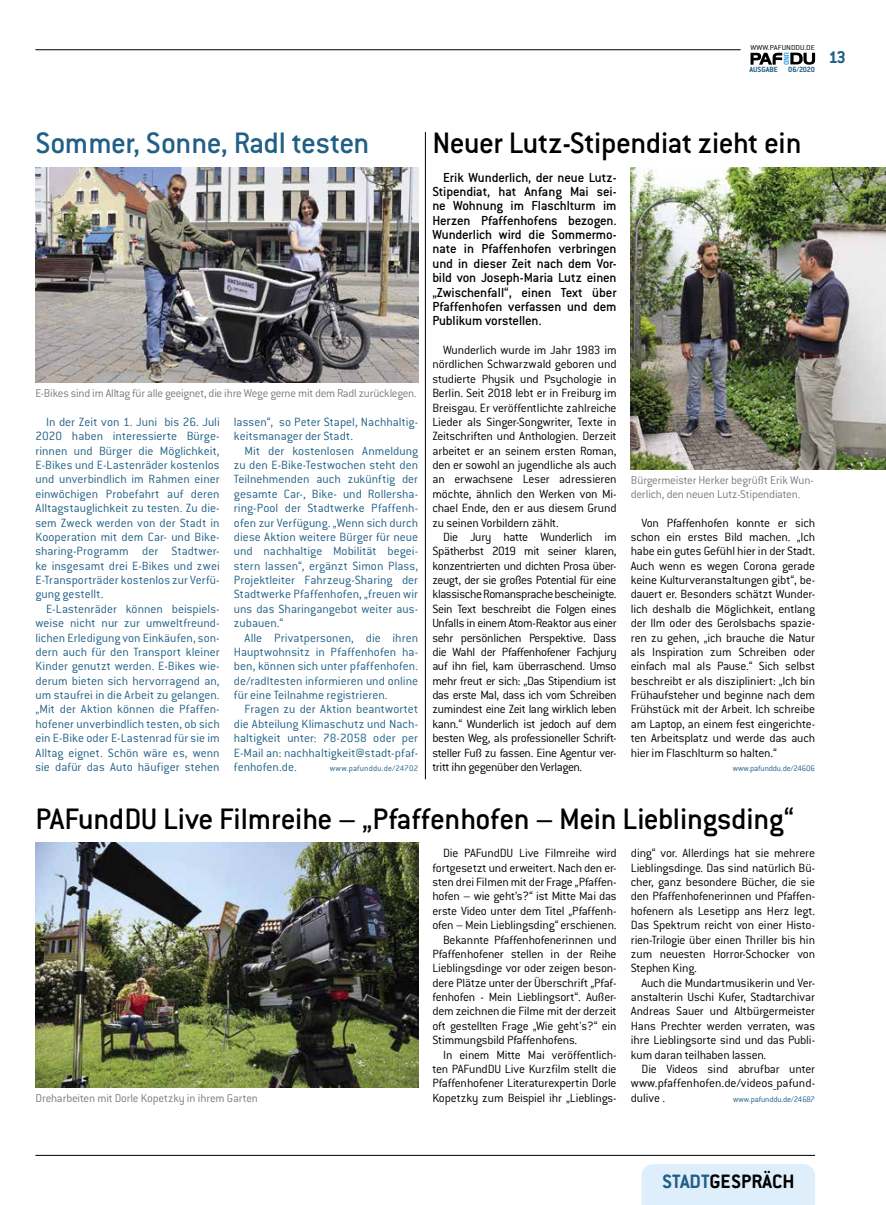
<style>
.page{position:relative;width:886px;height:1205px;background:#fff}
.page>*{position:absolute;margin:0;border:0;box-sizing:border-box;transform-origin:0 0}
.t1{font:500 32.5px "Conduit ITC Std";letter-spacing:-.015em;color:#000}
.t2{font:500 32.5px "Conduit ITC Std";letter-spacing:-.015em;color:#216086}
.t3{font:700 21.25px "Conduit ITC Std";color:#000}
.t4{font:700 18.75px "Conduit ITC Std";color:#216086}
.t5{font:500 14.38px/14.4px "Conduit ITC Std";letter-spacing:-.01em;color:#000;text-align:justify}
.t6{font:300 13.12px/14.4px "Conduit ITC Std";letter-spacing:-.015em;color:#000;text-align:justify}
.t7{font:300 13.12px/14.4px "Conduit ITC Std";color:#216086;text-align:justify}
.t8{font:300 12.5px/14.4px "Conduit ITC Std";letter-spacing:-.015em;color:#7c7c7c}
.t9{font:300 8.75px "Conduit ITC Std";color:#216086}
.t10{font:300 8.75px "Conduit ITC Std";letter-spacing:.02em;color:#216086}
.t11{font:700 8.25px "Conduit ITC Std";letter-spacing:-.005em;color:#216086}
.t12{font:300 7.88px "Conduit ITC Std";letter-spacing:.01em;color:#000;scale:1.1 1}
.s1{color:#216086}
</style>
<div class="page">
<hr style="left:35px;top:1155px;width:780px;height:1px;background:#000">
<hr style="left:35px;top:50px;width:706px;height:1px;background:#000">
<div style="left:641px;top:1164px;width:174px;height:41px;background:#dfeefb"></div>
<svg style="left:750px;top:53px;width:65px;height:12px"></svg>
<img style="left:35px;top:167px;width:383px;height:216px">
<img style="left:631px;top:167px;width:255px;height:302px">
<hr style="left:425px;top:132px;width:1px;height:647px;background:#000">
<img style="left:35px;top:843px;width:383px;height:244px">
<p class="t12" style="left:750px;top:42px;width:60px">WWW.PAFUNDDU.DE</p>
<p class="t11" style="left:749px;top:65px;width:30px">AUSGABE</p>
<p class="t11" style="left:788px;top:65px;width:29px">06/2020</p>
<h3 class="t4" style="left:828px;top:46px;width:19px">13</h3>
<h1 class="t2" style="left:35px;top:123px;width:336px">Sommer, Sonne, Radl testen</h1>
<p class="t8" style="left:35px;top:386px;width:383px">E-Bikes sind im Alltag für alle geeignet, die ihre Wege gerne mit dem Radl zurücklegen.</p>
<p class="t7" style="left:35px;top:414px;width:186px;text-indent:11px">In der Zeit von 1. Juni bis 26. Juli 2020 haben interessierte Bürge&shy;rinnen und Bürger die Möglichkeit, E-Bikes und E-Lastenräder kostenlos und unverbindlich im Rahmen einer einwöchigen Probefahrt auf deren Alltagstauglichkeit zu testen. Zu die&shy;sem Zweck werden von der Stadt in Kooperation mit dem Car- und Bike&shy;sharing-Programm der Stadtwer&shy;ke insgesamt drei E-Bikes und zwei E-Transporträder kostenlos zur Verfü&shy;gung gestellt.</p>
<p class="t7" style="left:35px;top:601px;width:186px;text-indent:11px">E-Lastenräder können beispiels&shy;weise nicht nur zur umweltfreund&shy;lichen Erledigung von Einkäufen, son&shy;dern auch für den Transport kleiner Kinder genutzt werden. E-Bikes wie&shy;derum bieten sich hervorragend an, um staufrei in die Arbeit zu gelangen. „Mit der Aktion können die Pfaffen&shy;hofener unverbindlich testen, ob sich ein E-Bike oder E-Lastenrad für sie im Alltag eignet. Schön wäre es, wenn sie dafür das Auto häufiger stehen</p>
<p class="t7" style="left:234px;top:414px;width:186px">lassen“, so Peter Stapel, Nachhaltig&shy;keitsmanager der Stadt.</p>
<p class="t7" style="left:234px;top:443px;width:186px;text-indent:11px">Mit der kostenlosen Anmeldung zu den E-Bike-Testwochen steht den Teilnehmenden auch zukünftig der gesamte Car-, Bike- und Rollersha&shy;ring-Pool der Stadtwerke Pfaffenh&shy;ofen zur Verfügung. „Wenn sich durch diese Aktion weitere Bürger für neue und nachhaltige Mobilität begei&shy;stern lassen“, ergänzt Simon Plass, Projektleiter Fahrzeug-Sharing der Stadtwerke Pfaffenhofen, „freuen wir uns das Sharingangebot weiter aus&shy;zubauen.“</p>
<p class="t7" style="left:234px;top:630px;width:186px;text-indent:11px">Alle Privatpersonen, die ihren Hauptwohnsitz in Pfaffenhofen ha&shy;ben, können sich unter pfaffenhofen. de/radltesten informieren und online für eine Teilnahme registrieren.</p>
<p class="t7" style="left:234px;top:702px;width:186px;text-indent:11px">Fragen zu der Aktion beantwortet die Abteilung Klimaschutz und Nach&shy;haltigkeit unter: 78-2058 oder per E-Mail an: nachhaltigkeit@stadt-pfaf&shy;fenhofen.de.</p>
<p class="t10" style="left:330px;top:763px;width:90px">www.pafunddu.de/24702</p>
<h1 class="t1" style="left:432px;top:123px;width:371px">Neuer Lutz-Stipendiat zieht ein</h1>
<p class="t5" style="left:432px;top:169px;width:186px;text-indent:11px">Erik Wunderlich, der neue Lutz-Stipendiat, hat Anfang Mai sei&shy;ne Wohnung im Flaschlturm im Herzen Pfaffenhofens bezogen.<br>Wunderlich wird die Sommermo&shy;nate in Pfaffenhofen verbringen und in dieser Zeit nach dem Vor&shy;bild von Joseph-Maria Lutz einen „Zwischenfall“, einen Text über Pfaffenhofen verfassen und dem Publikum vorstellen.</p>
<p class="t6" style="left:432px;top:342px;width:186px;text-indent:11px">Wunderlich wurde im Jahr 1983 im nördlichen Schwarzwald geboren und studierte Physik und Psychologie in Berlin. Seit 2018 lebt er in Freiburg im Breisgau. Er veröffentlichte zahlreiche Lieder als Singer-Songwriter, Texte in Zeitschriften und Anthologien. Derzeit arbeitet er an seinem ersten Roman, den er sowohl an jugendliche als auch an erwachsene Leser adressieren möchte, ähnlich den Werken von Mi&shy;chael Ende, den er aus diesem Grund zu seinen Vorbildern zählt.</p>
<p class="t6" style="left:432px;top:529px;width:186px;text-indent:11px">Die Jury hatte Wunderlich im Spätherbst 2019 mit seiner klaren, konzentrierten und dichten Prosa über&shy;zeugt, der sie großes Potential für eine klassische Romansprache bescheinigte.<br>Sein Text beschreibt die Folgen eines Unfalls in einem Atom-Reaktor aus einer sehr persönlichen Perspektive. Dass die Wahl der Pfaffenhofener Fachjury auf ihn fiel, kam überraschend. Umso mehr freut er sich: „Das Stipendium ist das erste Mal, dass ich vom Schreiben zumindest eine Zeit lang wirklich leben kann.“ Wunderlich ist jedoch auf dem besten Weg, als professioneller Schrift&shy;steller Fuß zu fassen. Eine Agentur ver&shy;tritt ihn gegenüber den Verlagen.</p>
<p class="t8" style="left:631px;top:472px;width:184px">Bürgermeister Herker begrüßt Erik Wun&shy;derlich, den neuen Lutz-Stipendiaten.</p>
<p class="t6" style="left:631px;top:515px;width:186px;text-indent:11px">Von Pfaffenhofen konnte er sich schon ein erstes Bild machen. „Ich habe ein gutes Gefühl hier in der Stadt.<br>Auch wenn es wegen Corona gerade keine Kulturveranstaltungen gibt“, be&shy;dauert er. Besonders schätzt Wunder&shy;lich deshalb die Möglichkeit, entlang der Ilm oder des Gerolsbachs spazie&shy;ren zu gehen, „ich brauche die Natur als Inspiration zum Schreiben oder einfach mal als Pause.“ Sich selbst beschreibt er als diszipliniert: „Ich bin Frühaufsteher und beginne nach dem Frühstück mit der Arbeit. Ich schreibe am Laptop, an einem fest eingerichte&shy;ten Arbeitsplatz und werde das auch hier im Flaschlturm so halten.“</p>
<p class="t9" style="left:733px;top:763px;width:84px">www.pafunddu.de/24606</p>
<h1 class="t1" style="left:35px;top:799px;width:760px">PAFundDU Live Filmreihe – „Pfaffenhofen – Mein Lieblingsding“</h1>
<p class="t6" style="left:443px;top:845px;width:175px">Die PAFundDU Live Filmreihe wird</p>
<p class="t6" style="left:432px;top:860px;width:186px">fortgesetzt und erweitert. Nach den er-</p>
<p class="t6" style="left:432px;top:874px;width:186px">sten drei Filmen mit der Frage „Pfaffen-</p>
<p class="t6" style="left:432px;top:889px;width:186px">hofen – wie geht’s?“ ist Mitte Mai das</p>
<p class="t6" style="left:432px;top:903px;width:186px">erste Video unter dem Titel „Pfaffenh-</p>
<p class="t6" style="left:432px;top:917px;width:186px">ofen – Mein Lieblingsding“ erschienen.</p>
<p class="t6" style="left:443px;top:932px;width:175px">Bekannte Pfaffenhofenerinnen und</p>
<p class="t6" style="left:432px;top:946px;width:186px">Pfaffenhofener stellen in der Reihe</p>
<p class="t6" style="left:432px;top:960px;width:186px">Lieblingsdinge vor oder zeigen beson-</p>
<p class="t6" style="left:432px;top:975px;width:186px">dere Plätze unter der Überschrift „Pfaf-</p>
<p class="t6" style="left:432px;top:989px;width:186px">fenhofen - Mein Lieblingsort“. Außer-</p>
<p class="t6" style="left:432px;top:1004px;width:186px">dem zeichnen die Filme mit der derzeit</p>
<p class="t6" style="left:432px;top:1018px;width:186px">oft gestellten Frage „Wie geht's?“ ein</p>
<p class="t6" style="left:432px;top:1032px;width:146px">Stimmungsbild Pfaffenhofens.</p>
<p class="t6" style="left:443px;top:1047px;width:175px">In einem Mitte Mai veröffentlich-</p>
<p class="t6" style="left:432px;top:1061px;width:186px">ten PAFundDU Live Kurzfilm stellt die</p>
<p class="t6" style="left:432px;top:1075px;width:186px">Pfaffenhofener Literaturexpertin Dorle</p>
<p class="t6" style="left:432px;top:1090px;width:186px">Kopetzky zum Beispiel ihr „Lieblings-</p>
<p class="t6" style="left:631px;top:845px;width:186px">ding“ vor. Allerdings hat sie mehrere Lieblingsdinge. Das sind natürlich Bü&shy;cher, ganz besondere Bücher, die sie den Pfaffenhofenerinnen und Pfaffen&shy;hofenern als Lesetipp ans Herz legt.<br>Das Spektrum reicht von einer Histo&shy;rien-Trilogie über einen Thriller bis hin zum neuesten Horror-Schocker von Stephen King.</p>
<p class="t6" style="left:631px;top:975px;width:186px;text-indent:11px">Auch die Mundartmusikerin und Ver&shy;anstalterin Uschi Kufer, Stadtarchivar Andreas Sauer und Altbürgermeister Hans Prechter werden verraten, was ihre Lieblingsorte sind und das Publi&shy;kum daran teilhaben lassen.</p>
<p class="t6" style="left:631px;top:1061px;width:186px;text-align:right">Die Videos sind abrufbar unter www.pfaffenhofen.de/videos_pafund-</p>
<p class="t8" style="left:35px;top:1090px;width:224px">Dreharbeiten mit Dorle Kopetzky in ihrem Garten</p>
<p class="t6" style="left:631px;top:1090px;width:36px">dulive .</p>
<p class="t9" style="left:733px;top:1093px;width:83px">www.pafunddu.de/24687</p>
<h2 class="t3" style="left:662px;top:1169px;width:134px"><span class="s1">STADT</span>GESPRÄCH</h2>
</div>
